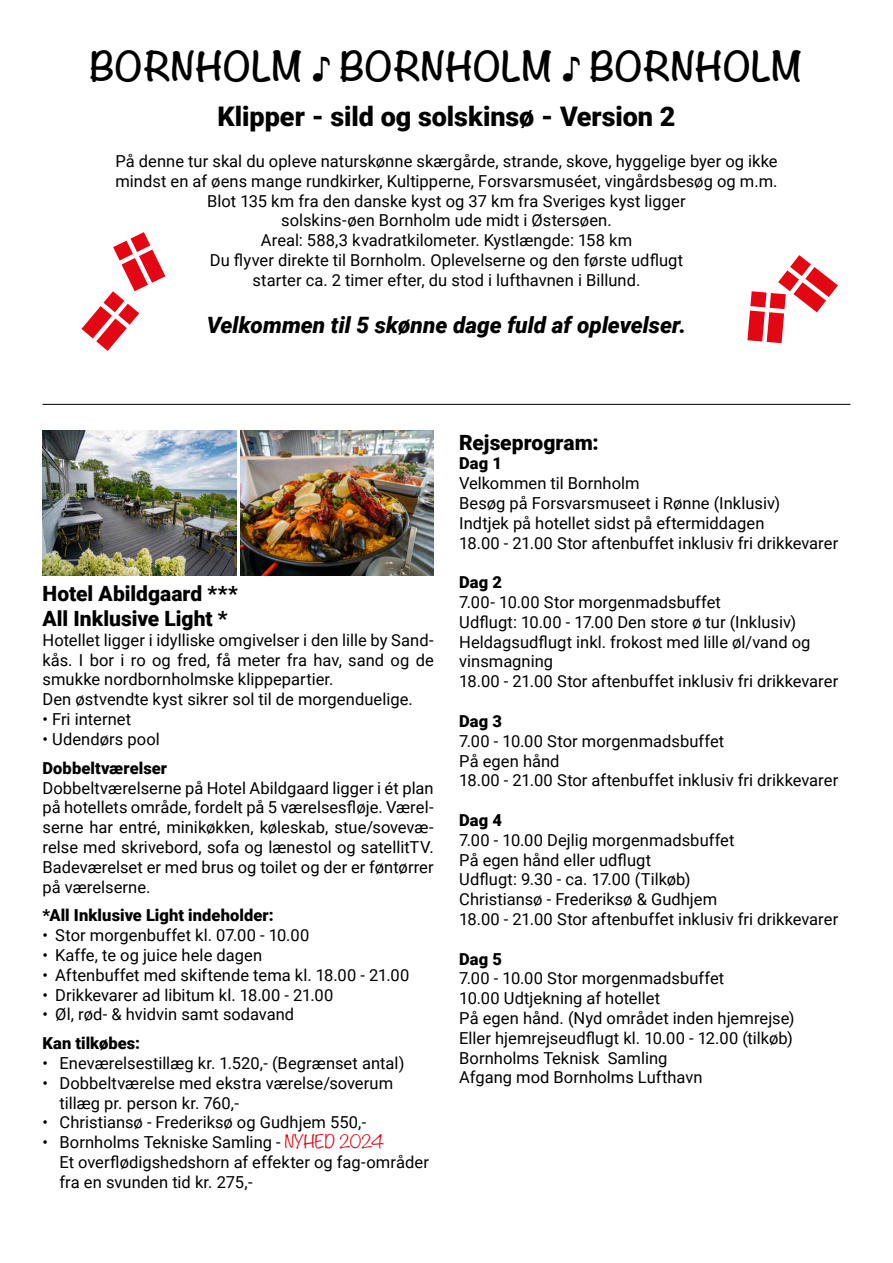
<style>
.page{position:relative;width:893px;height:1263px;background:#fff}
.page>*{position:absolute;margin:0;border:0;box-sizing:border-box;transform-origin:0 0}
.t1{font:700 36px "Noteworthy";letter-spacing:-.005em;color:#000}
.t2{font:900 27px "Roboto";color:#000}
.t3{font:italic 900 22.5px "Roboto";color:#000}
.t4{font:900 21px/25.2px "Roboto";color:#000}
.t5{font:16.5px/19.8px "Roboto";letter-spacing:.005em;color:#000}
.t6{font:900 16.5px "Roboto";letter-spacing:.005em;color:#000}
.s1{font-family:"Times New Roman";font-weight:400}
.s2{font-family:"Noteworthy";font-weight:300;color:#e30613}
</style>
<div class="page">
<img style="left:240px;top:431px;width:194px;height:144px">
<img style="left:43px;top:431px;width:193px;height:144px">
<hr style="left:43px;top:404px;width:807px;height:1px;background:#000">
<svg style="left:747px;top:255px;width:91px;height:88px"></svg>
<svg style="left:81px;top:232px;width:84px;height:119px"></svg>
<h1 class="t1" style="left:90px;top:34px;width:715px">BORNHOLM <span class="s1">♪</span> BORNHOLM <span class="s1">♪</span> BORNHOLM</h1>
<h2 class="t2" style="left:217px;top:97px;width:459px">Klipper - sild og solskinsø - Version 2</h2>
<p class="t5" style="left:115px;top:151px;width:664px;text-align:center">På denne tur skal du opleve naturskønne skærgårde, strande, skove, hyggelige byer og ikke mindst en af øens mange rundkirker, Kultipperne, Forsvarsmuséet, vingårdsbesøg og m.m.<br>Blot 135 km fra den danske kyst og 37 km fra Sveriges kyst ligger<br>solskins-øen Bornholm ude midt i Østersøen.<br>Areal: 588,3 kvadratkilometer. Kystlængde: 158 km<br>Du flyver direkte til Bornholm. Oplevelserne og den første udflugt<br>starter ca. 2 timer efter, du stod i lufthavnen i Billund.</p>
<h3 class="t3" style="left:207px;top:309px;width:481px">Velkommen til 5 skønne dage fuld af oplevelser.</h3>
<p class="t4" style="left:43px;top:580px;width:197px">Hotel Abildgaard ***<br>All Inklusive Light *</p>
<p class="t5" style="left:43px;top:629px;width:393px">Hotellet ligger i idylliske omgivelser i den lille by Sand&shy;kås. I bor i ro og fred, få meter fra hav, sand og de smukke nordbornholmske klippepartier.<br>Den østvendte kyst sikrer sol til de morgenduelige.</p>
<p class="t5" style="left:43px;top:709px;width:90px">• Fri internet</p>
<p class="t5" style="left:43px;top:728px;width:119px">• Udendørs pool</p>
<p class="t6" style="left:43px;top:756px;width:126px">Dobbeltværelser</p>
<p class="t5" style="left:43px;top:777px;width:393px;text-align:justify">Dobbeltværelserne på Hotel Abildgaard ligger i ét plan på hotellets område, fordelt på 5 værelsesfløje. Værel&shy;serne har entré, minikøkken, køleskab, stue/sovevæ&shy;relse med skrivebord, sofa og lænestol og satellitTV.<br>Badeværelset er med brus og toilet og der er føntørrer på værelserne.</p>
<p class="t6" style="left:43px;top:904px;width:233px">*All Inklusive Light indeholder:</p>
<p class="t5" style="left:43px;top:925px;width:268px">• Stor morgenbuffet kl. 07.00 - 10.00</p>
<p class="t5" style="left:43px;top:944px;width:221px">• Kaffe, te og juice hele dagen</p>
<p class="t5" style="left:43px;top:964px;width:368px">• Aftenbuffet med skiftende tema kl. 18.00 - 21.00</p>
<p class="t5" style="left:43px;top:984px;width:292px">• Drikkevarer ad libitum kl. 18.00 - 21.00</p>
<p class="t5" style="left:43px;top:1004px;width:253px">• Øl, rød- &amp; hvidvin samt sodavand</p>
<p class="t6" style="left:43px;top:1032px;width:99px">Kan tilkøbes:</p>
<p class="t5" style="left:43px;top:1052px;width:363px">• Eneværelsestillæg kr. 1.520,- (Begrænset antal)</p>
<p class="t5" style="left:60px;top:1072px;width:335px;text-indent:-17px">• Dobbeltværelse med ekstra værelse/soverum tillæg pr. person kr. 760,-</p>
<p class="t5" style="left:43px;top:1112px;width:325px">• Christiansø - Frederiksø og Gudhjem 550,-</p>
<p class="t5" style="left:60px;top:1132px;width:371px;text-indent:-17px">• Bornholms Tekniske Samling - <span class="s2">NYHED 2024<br></span>Et overflødigshedshorn af effekter og fag-områder fra en svunden tid kr. 275,-</p>
<p class="t4" style="left:459px;top:429px;width:141px">Rejseprogram:</p>
<p class="t6" style="left:459px;top:452px;width:44px">Dag 1</p>
<p class="t5" style="left:459px;top:473px;width:381px">Velkommen til Bornholm<br>Besøg på Forsvarsmuseet i Rønne (Inklusiv)<br>Indtjek på hotellet sidst på eftermiddagen<br>18.00 - 21.00 Stor aftenbuffet inklusiv fri drikkevarer</p>
<p class="t6" style="left:459px;top:571px;width:44px">Dag 2</p>
<p class="t5" style="left:459px;top:592px;width:381px">7.00- 10.00 Stor morgenmadsbuffet<br>Udflugt: 10.00 - 17.00 Den store ø tur (Inklusiv)<br>Heldagsudflugt inkl. frokost med lille øl/vand og vinsmagning<br>18.00 - 21.00 Stor aftenbuffet inklusiv fri drikkevarer</p>
<p class="t6" style="left:459px;top:709px;width:44px">Dag 3</p>
<p class="t5" style="left:459px;top:730px;width:381px">7.00 - 10.00 Stor morgenmadsbuffet<br>På egen hånd<br>18.00 - 21.00 Stor aftenbuffet inklusiv fri drikkevarer</p>
<p class="t6" style="left:459px;top:808px;width:44px">Dag 4</p>
<p class="t5" style="left:459px;top:829px;width:381px">7.00 - 10.00 Dejlig morgenmadsbuffet<br>På egen hånd eller udflugt<br>Udflugt: 9.30 - ca. 17.00 (Tilkøb)<br>Christiansø - Frederiksø &amp; Gudhjem<br>18.00 - 21.00 Stor aftenbuffet inklusiv fri drikkevarer</p>
<p class="t6" style="left:459px;top:947px;width:44px">Dag 5</p>
<p class="t5" style="left:459px;top:968px;width:337px">7.00 - 10.00 Stor morgenmadsbuffet<br>10.00 Udtjekning af hotellet<br>På egen hånd. (Nyd området inden hjemrejse)<br>Eller hjemrejseudflugt kl. 10.00 - 12.00 (tilkøb)<br>Bornholms Teknisk Samling<br>Afgang mod Bornholms Lufthavn</p>
</div>
